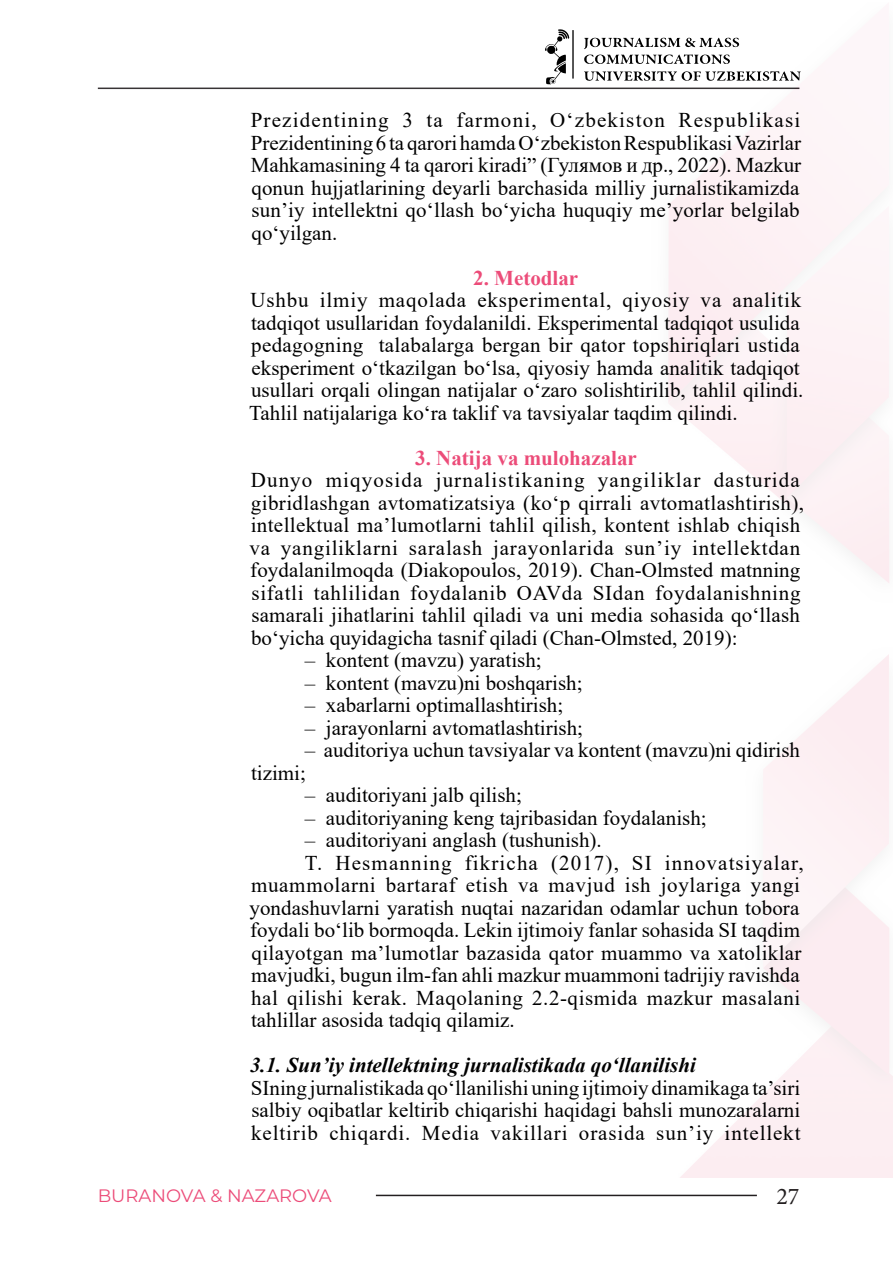
<style>
.page{position:relative;width:893px;height:1263px;background:#fff}
.page>*{position:absolute;margin:0;border:0;box-sizing:border-box;transform-origin:0 0}
.t1{font:24px "Minion Pro";color:#231f20}
.Стиль_абзаца_1{font:21px/22.5px "Times New Roman";letter-spacing:.005em;color:#000001}
.Стиль_абзаца_1-2{font:italic 700 21px "Times New Roman";color:#000001}
.Стиль_абзаца_1-3{font:700 21px "Times New Roman";color:#ec4c79}
.t2{font:18px "Montserrat";color:#ec4c79}
</style>
<div class="page">
<hr style="left:376px;top:1195px;width:381px;height:1px;background:#231f20">
<img style="left:97px;top:44px;width:796px;height:1133px">
<svg style="left:545px;top:29px;width:29px;height:55px"></svg>
<svg style="left:584px;top:37px;width:155px;height:28px"></svg>
<svg style="left:584px;top:71px;width:216px;height:10px"></svg>
<p class="Стиль_абзаца_1" style="left:251px;top:108px;width:552px;text-align:justify">Prezidentining 3 ta farmoni, O‘zbekiston Respublikasi Prezidentining 6 ta qarori hamda O‘zbekiston Respublikasi Vazirlar Mahkamasining 4 ta qarori kiradi” (Гулямов и др., 2022). Mazkur qonun hujjatlarining deyarli barchasida milliy jurnalistikamizda sun’iy intellektni qo‘llash bo‘yicha huquqiy me’yorlar belgilab qo‘yilgan.</p>
<p class="Стиль_абзаца_1-3" style="left:473px;top:262px;width:106px">2. Metodlar</p>
<p class="Стиль_абзаца_1" style="left:249px;top:288px;width:556px">Ushbu ilmiy maqolada eksperimental, qiyosiy va analitik tadqiqot usullaridan foydalanildi. Eksperimental tadqiqot usulida pedagogning talabalarga bergan bir qator topshiriqlari ustida eksperiment o‘tkazilgan bo‘lsa, qiyosiy hamda analitik tadqiqot usullari orqali olingan natijalar o‘zaro solishtirilib, tahlil qilindi.<br>Tahlil natijalariga ko‘ra taklif va tavsiyalar taqdim qilindi.</p>
<p class="Стиль_абзаца_1-3" style="left:415px;top:442px;width:223px">3. Natija va mulohazalar</p>
<p class="Стиль_абзаца_1" style="left:249px;top:468px;width:556px">Dunyo miqyosida jurnalistikaning yangiliklar dasturida gibridlashgan avtomatizatsiya (ko‘p qirrali avtomatlashtirish), intellektual ma’lumotlarni tahlil qilish, kontent ishlab chiqish va yangiliklarni saralash jarayonlarida sun’iy intellektdan foydalanilmoqda (Diakopoulos, 2019). Chan-Olmsted matnning sifatli tahlilidan foydalanib OAVda SIdan foydalanishning samarali jihatlarini tahlil qiladi va uni media sohasida qo‘llash bo‘yicha quyidagicha tasnif qiladi (Chan-Olmsted, 2019):</p>
<p class="Стиль_абзаца_1" style="left:305px;top:648px;width:238px">– kontent (mavzu) yaratish;</p>
<p class="Стиль_абзаца_1" style="left:305px;top:671px;width:279px">– kontent (mavzu)ni boshqarish;</p>
<p class="Стиль_абзаца_1" style="left:305px;top:693px;width:260px">– xabarlarni optimallashtirish;</p>
<p class="Стиль_абзаца_1" style="left:305px;top:716px;width:280px">– jarayonlarni avtomatlashtirish;</p>
<p class="Стиль_абзаца_1" style="left:251px;top:738px;width:550px;text-indent:54px">– auditoriya uchun tavsiyalar va kontent (mavzu)ni qidirish tizimi;</p>
<p class="Стиль_абзаца_1" style="left:305px;top:783px;width:219px">– auditoriyani jalb qilish;</p>
<p class="Стиль_абзаца_1" style="left:305px;top:806px;width:403px">– auditoriyaning keng tajribasidan foydalanish;</p>
<p class="Стиль_абзаца_1" style="left:305px;top:828px;width:298px">– auditoriyani anglash (tushunish).</p>
<p class="Стиль_абзаца_1" style="left:249px;top:851px;width:556px;text-indent:55px">T. Hesmanning fikricha (2017), SI innovatsiyalar, muammolarni bartaraf etish va mavjud ish joylariga yangi yondashuvlarni yaratish nuqtai nazaridan odamlar uchun tobora foydali bo‘lib bormoqda. Lekin ijtimoiy fanlar sohasida SI taqdim qilayotgan ma’lumotlar bazasida qator muammo va xatoliklar mavjudki, bugun ilm-fan ahli mazkur muammoni tadrijiy ravishda hal qilishi kerak. Maqolaning 2.2-qismida mazkur masalani tahlillar asosida tadqiq qilamiz.</p>
<p class="Стиль_абзаца_1-2" style="left:250px;top:1050px;width:447px">3.1. Sun’iy intellektning jurnalistikada qo‘llanilishi</p>
<p class="Стиль_абзаца_1" style="left:251px;top:1076px;width:551px;text-align:justify">SIning jurnalistikada qo‘llanilishi uning ijtimoiy dinamikaga ta’siri salbiy oqibatlar keltirib chiqarishi haqidagi bahsli munozaralarni keltirib chiqardi. Media vakillari orasida sun’iy intellekt</p>
<p class="t2" style="left:98px;top:1183px;width:236px">BURANOVA &amp; NAZAROVA</p>
<p class="t1" style="left:776px;top:1180px;width:25px">27</p>
</div>
